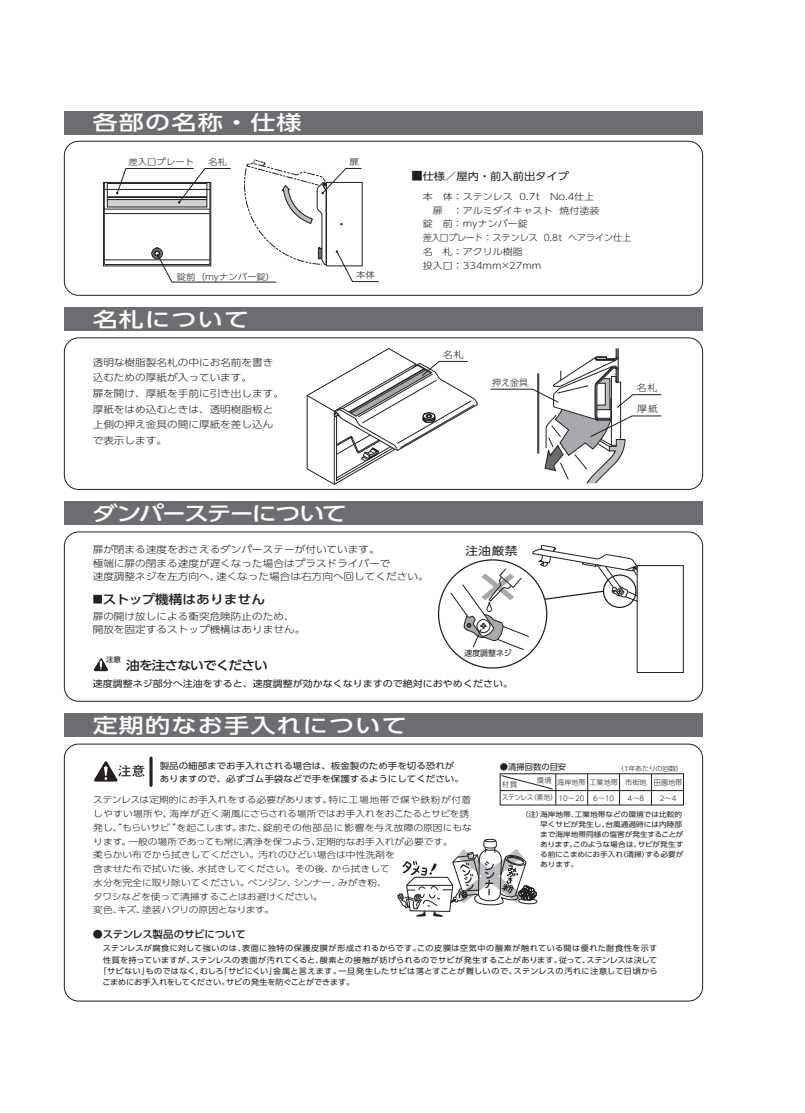
<style>
.page{position:relative;width:805px;height:1113px;background:#fff}
.page>*{position:absolute;margin:0;border:0;box-sizing:border-box;transform-origin:0 0}
.t1{font:500 20px "UD Shin Go Pro";letter-spacing:.05em;color:#fff;scale:1.25 1}
.t2{font:500 20px "UD Shin Go Pro";letter-spacing:-.05em;color:#fff;scale:1.25 1}
.t3{font:500 12.38px "UD Shin Go Pro";color:#231f20;scale:1.11 1}
.t4{font:500 12.38px "UD Shin Go Pro";letter-spacing:-.07em;color:#231f20;scale:1.11 1}
.t5{font:11.25px "UD Shin Go Pro";color:#231f20;scale:1.11 1}
.t6{font:10.12px "UD Shin Go Pro";color:#231f20;scale:1.11 1}
.t7{font:500 10px "UD Shin Go Pro";letter-spacing:-.025em;color:#231f20}
.t8{font:300 9.62px/15.6px "UD Shin Go Pro";color:#231f20;scale:1.11 1}
.t9{font:300 9px/13.8px "UD Shin Go Pro";color:#231f20;scale:1.11 1}
.t10{font:9px "UD Shin Go Pro";color:#231f20;scale:1.11 1}
.t11{font:300 9px "UD Shin Go Pro";color:#231f20}
.t12{font:300 8.75px/13.8px "UD Shin Go Pro";color:#231f20;scale:1.11 1}
.t13{font:8.5px/12.5px "UD Shin Go Pro";color:#231f20;scale:1.11 1}
.t14{font:300 8.5px "UD Shin Go Pro";color:#231f20;scale:1.11 1}
.t15{font:8.38px "UD Shin Go Pro";color:#231f20}
.t16{font:7.88px "UD Shin Go Pro";color:#231f20}
.t17{font:7.75px "UD Shin Go Pro";letter-spacing:.03em;color:#231f20;scale:1.05 1}
.t18{font:7.75px "UD Shin Go Pro";letter-spacing:.055em;color:#231f20;scale:1.05 1}
.t19{font:7.75px "UD Shin Go Pro";letter-spacing:-.02em;color:#231f20;scale:1.05 1}
.t20{font:300 7.12px "UD Shin Go Pro";color:#231f20}
.t21{font:300 7.12px "UD Shin Go Pro";letter-spacing:-.035em;color:#231f20;scale:.94 1}
.t22{font:7px/10px "UD Shin Go Pro";color:#231f20;scale:1.09 1}
.t23{font:500 6.75px "UD Shin Go Pro";color:#231f20;scale:1.11 1}
.t24{font:300 6.38px "UD Shin Go Pro";letter-spacing:-.05em;color:#231f20;scale:1.11 1}
.s1{font-size:11.25px}
.s2{font-size:10px}
</style>
<div class="page">
<div style="left:64px;top:111px;width:638px;height:23px;background:#6c6d70"></div>
<div style="left:64px;top:502px;width:638px;height:23px;background:#6c6d70"></div>
<div style="left:64px;top:308px;width:638px;height:23px;background:#6c6d70"></div>
<div style="left:64px;top:714px;width:638px;height:23px;background:#6c6d70"></div>
<svg style="left:397px;top:839px;width:140px;height:78px"></svg>
<div style="left:64px;top:743px;width:638px;height:258px;border:1px solid #231f20;border-radius:14px"></div>
<div style="left:64px;top:141px;width:638px;height:155px;border:1px solid #231f20;border-radius:14px"></div>
<div style="left:64px;top:337px;width:638px;height:153px;border:1px solid #231f20;border-radius:14px"></div>
<div style="left:64px;top:531px;width:638px;height:170px;border:1px solid #231f20;border-radius:14px"></div>
<svg style="left:94px;top:658px;width:14px;height:13px"></svg>
<svg style="left:104px;top:160px;width:275px;height:122px"></svg>
<svg style="left:306px;top:348px;width:171px;height:137px"></svg>
<svg style="left:490px;top:348px;width:171px;height:136px"></svg>
<svg style="left:450px;top:544px;width:233px;height:129px"></svg>
<hr style="left:149px;top:758px;width:3px;height:27px;background:#231f20">
<svg style="left:94px;top:761px;width:50px;height:20px"></svg>
<hr style="left:500px;top:790px;width:183px;height:1px;background:#231f20">
<hr style="left:555px;top:774px;width:1px;height:31px;background:#231f20">
<hr style="left:587px;top:774px;width:1px;height:31px;background:#231f20">
<hr style="left:619px;top:774px;width:1px;height:31px;background:#231f20">
<hr style="left:651px;top:774px;width:1px;height:31px;background:#231f20">
<svg style="left:501px;top:775px;width:52px;height:14px"></svg>
<h1 class="t1" style="left:93px;top:107px;width:168px">各部の名称・仕様</h1>
<p class="t14" style="left:128px;top:155px;width:61px">差入口プレート</p>
<p class="t14" style="left:208px;top:155px;width:18px">名札</p>
<p class="t14" style="left:349px;top:155px;width:10px">扉</p>
<p class="t14" style="left:177px;top:269px;width:90px">錠前（myナンバー錠）</p>
<h1 class="t1" style="left:93px;top:303px;width:126px">名札について</h1>
<p class="t8" style="left:93px;top:354px;width:174px">透明な樹脂製名札の中にお名前を書き込むための厚紙が入っています。<br>扉を開け、厚紙を手前に引き出します。厚紙をはめ込むときは、透明樹脂板と上側の押え金具の間に厚紙を差し込んで表示します。</p>
<p class="t14" style="left:356px;top:268px;width:18px">本体</p>
<h1 class="t2" style="left:93px;top:497px;width:205px">ダンパーステーについて</h1>
<p class="t6" style="left:411px;top:168px;width:143px"><span class="s1">■</span>仕様／屋内・前入前出タイプ</p>
<p class="t9" style="left:422px;top:189px;width:189px">本　体：ステンレス 0.7t No.4仕上<br>　扉　：アルミダイキャスト 焼付塗装<br>錠　前：myナンバー錠<br>差入口プレート：ステンレス 0.8t ヘアライン仕上名　札：アクリル樹脂<br>投入口：334mm×27mm</p>
<p class="t9" style="left:443px;top:347px;width:20px">名札</p>
<p class="t11" style="left:492px;top:375px;width:37px">押え金具</p>
<p class="t9" style="left:636px;top:380px;width:20px">名札</p>
<p class="t9" style="left:637px;top:401px;width:20px">厚紙</p>
<p class="t8" style="left:93px;top:542px;width:304px;line-height:13.8px">扉が閉まる速度をおさえるダンパーステーが付いています。<br>極端に扉の閉まる速度が遅くなった場合はプラスドライバーで<br>速度調整ネジを左方向へ、速くなった場合は右方向へ回してください。</p>
<h2 class="t3" style="left:93px;top:589px;width:157px"><span class="s2">■</span>ストップ機構はありません</h2>
<p class="t8" style="left:93px;top:610px;width:193px;line-height:12.5px">扉の開け放しによる衝突危険防止のため、開放を固定するストップ機構はありません。</p>
<p class="t5" style="left:465px;top:541px;width:48px">注油厳禁</p>
<p class="t16" style="left:464px;top:646px;width:49px">速度調整ネジ</p>
<p class="t10" style="left:93px;top:676px;width:380px">速度調整ネジ部分へ注油をすると、速度調整が効かなくなりますので絶対におやめください。</p>
<p class="t23" style="left:106px;top:654px;width:15px">注意</p>
<h2 class="t4" style="left:126px;top:655px;width:129px">油を注さないでください</h2>
<h1 class="t1" style="left:93px;top:709px;width:253px">定期的なお手入れについて</h1>
<p class="t13" style="left:160px;top:759px;width:275px">製品の細部までお手入れされる場合は、板金製のため手を切る恐れがありますので、必ずゴム手袋などで手を保護するようにしてください。</p>
<p class="t12" style="left:93px;top:793px;width:342px">ステンレスは定期的にお手入れをする必要があります。特に工場地帯で煤や鉄粉が付着しやすい場所や、海岸が近く潮風にさらされる場所ではお手入れをおこたるとサビを誘発し“、もらいサビ ”を起こします。また、錠前その他部品に影響を与え故障の原因にもなります。一般の場所であっても常に清浄を保つよう、定期的なお手入れが必要です。<br>柔らかい布でから拭きしてください。汚れのひどい場合は中性洗剤を<br>含ませた布で拭いた後、水拭きしてください。その後、から拭きして<br>水分を完全に取り除いてください。ベンジン、シンナー、みがき粉、<br>タワシなどを使って清掃することはお避けください。<br>変色、キズ、塗装ハクリの原因となります。</p>
<p class="t15" style="left:499px;top:760px;width:68px">●清掃回数の目安</p>
<p class="t24" style="left:617px;top:763px;width:61px">（1年あたりの回数）</p>
<p class="t22" style="left:540px;top:809px;width:133px;text-indent:-19px">（注）海岸地帯、工業地帯などの環境では比較的早くサビが発生し、台風通過時には内陸部まで海岸地帯同様の塩害が発生することがあります。このような場合は、サビが発生する前にこまめにお手入れ（清掃）する必要があります。</p>
<p class="t20" style="left:502px;top:779px;width:16px">材質</p>
<p class="t20" style="left:536px;top:776px;width:147px">環境 海岸地帯工業地帯 市街地 田園地帯</p>
<p class="t21" style="left:501px;top:792px;width:121px">ステンレス（素地） 10～20 6～10</p>
<p class="t20" style="left:627px;top:792px;width:18px">4～8</p>
<p class="t20" style="left:659px;top:792px;width:18px">2～4</p>
<p class="t7" style="left:93px;top:926px;width:155px">●ステンレス製品のサビについて</p>
<p class="t18" style="left:103px;top:942px;width:529px">ステンレスが腐食に対して強いのは、表面に独特の保護皮膜が形成されるからです。この皮膜は空気中の酸素が触れている間は優れた耐食性を示す</p>
<p class="t17" style="left:103px;top:953px;width:529px">性質を持っていますが、ステンレスの表面が汚れてくると、酸素との接触が妨げられるのでサビが発生することがあります。従って、ステンレスは決して</p>
<p class="t17" style="left:99px;top:964px;width:533px">「サビない」ものではなく、むしろ「サビにくい」金属と言えます。一旦発生したサビは落とすことが難しいので、ステンレスの汚れに注意して日頃から</p>
<p class="t19" style="left:103px;top:975px;width:241px">こまめにお手入れをしてください。サビの発生を防ぐことができます。</p>
</div>
